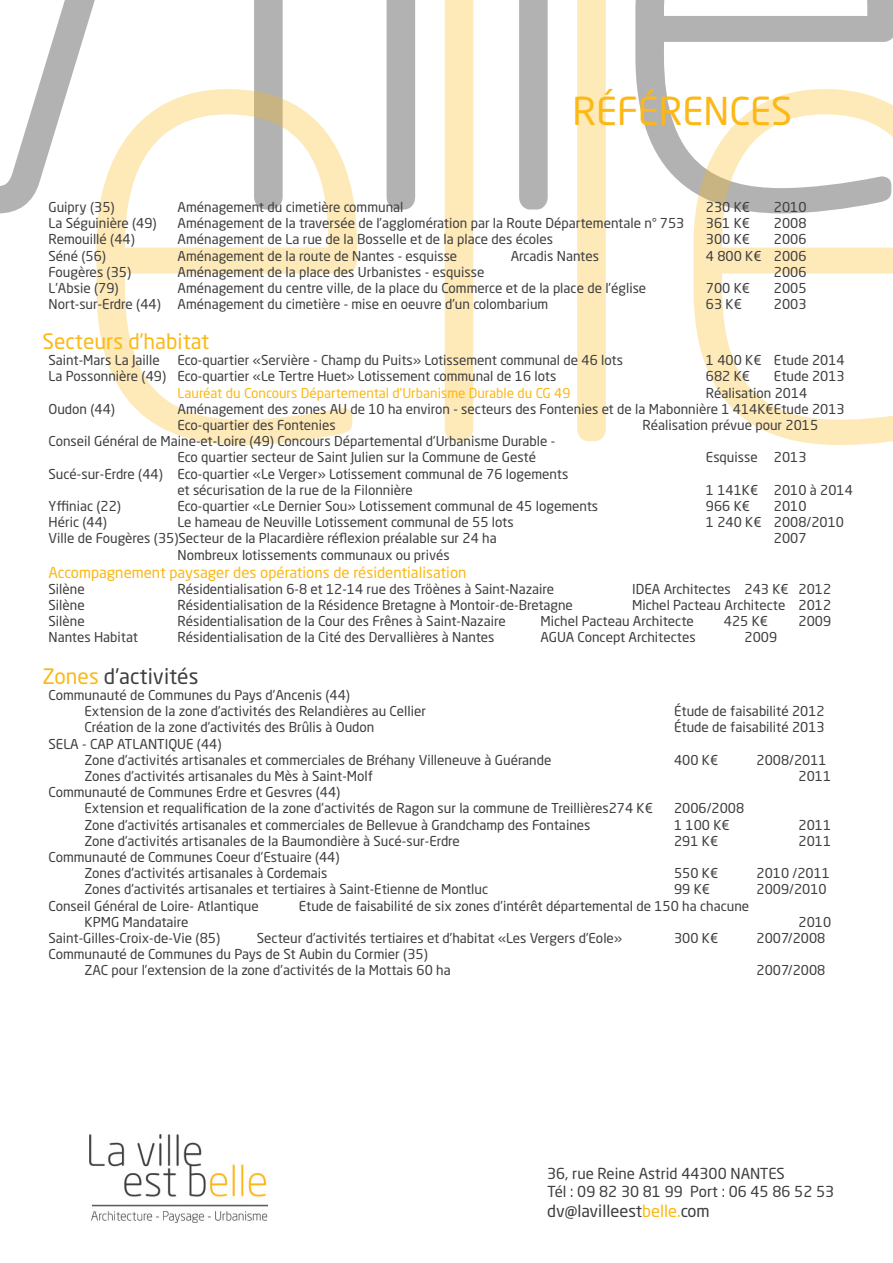
<style>
.page{position:relative;width:893px;height:1263px;background:#fff}
.page>*{position:absolute;margin:0;border:0;box-sizing:border-box;transform-origin:0 0}
.t1{font:37.95px "Neo Sans Std";color:#fcb814}
._4{font:21px "Neo Sans Std";color:#fcb814}
.Style_de_paragraphe{font:21px "Neo Sans Std";color:#3e3e3f}
.t2{font:16.5px "Neo Sans Std";color:#3e3e3f}
.t3{font:15px "Neo Sans Std";color:#3e3e3f}
._4-2{font:15px "Neo Sans Std";color:#fcb814}
._4-3{font:13.5px "Neo Sans Std";color:#3e3e3f}
._4-4{font:13.5px "Neo Sans Std";color:#fcb814}
.s1{color:#fcb814}
</style>
<div class="page">
<svg style="left:0;top:0;width:95px;height:213px"></svg>
<div style="left:254px;top:0;width:29px;height:89px;background:#b2b2b2"></div>
<div style="left:387px;top:0;width:28px;height:210px;background:#b2b2b2"></div>
<svg style="left:519px;top:0;width:29px;height:210px;background:#b4b4b4"></svg>
<svg style="left:635px;top:0;width:258px;height:192px"></svg>
<svg style="left:96px;top:89px;width:261px;height:356px"></svg>
<div style="left:445px;top:0;width:28px;height:441px;background:#fee9b8"></div>
<svg style="left:577px;top:0;width:29px;height:441px;background:#fee9b9"></svg>
<svg style="left:693px;top:89px;width:200px;height:356px"></svg>
<img style="left:89px;top:1135px;width:178px;height:87px">
<p class="t1" style="left:572px;top:88px;width:221px">RÉFÉRENCES</p>
<p class="_4-3" style="left:49px;top:199px;width:68px">Guipry (35)</p>
<p class="_4-3" style="left:178px;top:199px;width:227px">Aménagement du cimetière communal</p>
<p class="_4-3" style="left:706px;top:199px;width:46px">230 K€</p>
<p class="_4-3" style="left:774px;top:199px;width:34px">2010</p>
<p class="_4-3" style="left:49px;top:215px;width:110px">La Séguinière (49)</p>
<p class="_4-3" style="left:178px;top:215px;width:508px">Aménagement de la traversée de l’agglomération par la Route Départementale n° 753</p>
<p class="_4-3" style="left:706px;top:215px;width:46px">361 K€</p>
<p class="_4-3" style="left:774px;top:215px;width:34px">2008</p>
<p class="_4-3" style="left:49px;top:231px;width:88px">Remouillé (44)</p>
<p class="_4-3" style="left:178px;top:231px;width:377px">Aménagement de La rue de la Bosselle et de la place des écoles</p>
<p class="_4-3" style="left:706px;top:231px;width:46px">300 K€</p>
<p class="_4-3" style="left:774px;top:231px;width:34px">2006</p>
<p class="_4-3" style="left:49px;top:247px;width:59px">Séné (56)</p>
<p class="_4-3" style="left:178px;top:247px;width:281px">Aménagement de la route de Nantes - esquisse</p>
<p class="_4-3" style="left:511px;top:247px;width:90px">Arcadis Nantes</p>
<p class="_4-3" style="left:706px;top:247px;width:102px">4 800 K€ 2006</p>
<p class="_4-3" style="left:49px;top:264px;width:84px">Fougères (35)</p>
<p class="_4-3" style="left:178px;top:264px;width:308px">Aménagement de la place des Urbanistes - esquisse</p>
<p class="_4-3" style="left:774px;top:264px;width:34px">2006</p>
<p class="_4-3" style="left:49px;top:280px;width:72px">L’Absie (79)</p>
<p class="_4-3" style="left:178px;top:280px;width:470px">Aménagement du centre ville, de la place du Commerce et de la place de l’église</p>
<p class="_4-3" style="left:706px;top:280px;width:46px">700 K€</p>
<p class="_4-3" style="left:774px;top:280px;width:34px">2005</p>
<p class="_4-3" style="left:49px;top:296px;width:501px">Nort-sur-Erdre (44) Aménagement du cimetière - mise en oeuvre d’un colombarium</p>
<p class="_4-3" style="left:706px;top:296px;width:38px">63 K€</p>
<p class="_4-3" style="left:774px;top:296px;width:34px">2003</p>
<p class="_4" style="left:43px;top:328px;width:168px">Secteurs d’habitat</p>
<p class="_4-3" style="left:49px;top:352px;width:113px">Saint-Mars La Jaille</p>
<p class="_4-3" style="left:178px;top:352px;width:447px">Eco-quartier «Servière - Champ du Puits» Lotissement communal de 46 lots</p>
<p class="_4-3" style="left:706px;top:352px;width:140px">1 400 K€ Etude 2014</p>
<p class="_4-3" style="left:49px;top:368px;width:509px">La Possonnière (49) Eco-quartier «Le Tertre Huet» Lotissement communal de 16 lots</p>
<p class="_4-3" style="left:706px;top:368px;width:46px">682 K€</p>
<p class="_4-3" style="left:774px;top:368px;width:72px">Etude 2013</p>
<p class="_4-4" style="left:178px;top:384px;width:395px">Lauréat du Concours Départemental d’Urbanisme Durable du CG 49</p>
<p class="_4-3" style="left:706px;top:384px;width:103px">Réalisation 2014</p>
<p class="_4-3" style="left:49px;top:400px;width:68px">Oudon (44)</p>
<p class="_4-3" style="left:178px;top:400px;width:669px">Aménagement des zones AU de 10 ha environ - secteurs des Fontenies et de la Mabonnière 1 414K€ Etude 2013</p>
<p class="_4-3" style="left:178px;top:417px;width:160px">Eco-quartier des Fontenies</p>
<p class="_4-3" style="left:643px;top:417px;width:177px">Réalisation prévue pour 2015</p>
<p class="_4-3" style="left:49px;top:433px;width:508px">Conseil Général de Maine-et-Loire (49) Concours Départemental d’Urbanisme Durable -</p>
<p class="_4-3" style="left:178px;top:449px;width:360px">Eco quartier secteur de Saint Julien sur la Commune de Gesté</p>
<p class="_4-3" style="left:706px;top:449px;width:102px">Esquisse 2013</p>
<p class="_4-3" style="left:49px;top:465px;width:521px">Sucé-sur-Erdre (44) Eco-quartier «Le Verger» Lotissement communal de 76 logements</p>
<p class="_4-3" style="left:178px;top:481px;width:237px">et sécurisation de la rue de la Filonnière</p>
<p class="_4-3" style="left:706px;top:481px;width:149px">1 141K€ 2010 à 2014</p>
<p class="_4-3" style="left:49px;top:498px;width:74px">Yffiniac (22)</p>
<p class="_4-3" style="left:178px;top:498px;width:422px">Eco-quartier «Le Dernier Sou» Lotissement communal de 45 logements</p>
<p class="_4-3" style="left:706px;top:498px;width:46px">966 K€</p>
<p class="_4-3" style="left:774px;top:498px;width:34px">2010</p>
<p class="_4-3" style="left:49px;top:514px;width:60px">Héric (44)</p>
<p class="_4-3" style="left:178px;top:514px;width:338px">Le hameau de Neuville Lotissement communal de 55 lots</p>
<p class="_4-3" style="left:706px;top:514px;width:140px">1 240 K€ 2008/2010</p>
<p class="_4-3" style="left:49px;top:530px;width:450px">Ville de Fougères (35)Secteur de la Placardière réflexion préalable sur 24 ha</p>
<p class="_4-3" style="left:774px;top:530px;width:34px">2007</p>
<p class="_4-3" style="left:178px;top:546px;width:274px">Nombreux lotissements communaux ou privés</p>
<p class="_4-2" style="left:49px;top:563px;width:419px">Accompagnement paysager des opérations de résidentialisation</p>
<p class="_4-3" style="left:49px;top:580px;width:38px">Silène</p>
<p class="_4-3" style="left:178px;top:580px;width:378px">Résidentialisation 6-8 et 12-14 rue des Tröènes à Saint-Nazaire</p>
<p class="_4-3" style="left:632px;top:580px;width:201px">IDEA Architectes 243 K€ 2012</p>
<p class="_4-3" style="left:49px;top:597px;width:38px">Silène</p>
<p class="_4-3" style="left:178px;top:597px;width:397px">Résidentialisation de la Résidence Bretagne à Montoir-de-Bretagne</p>
<p class="_4-3" style="left:632px;top:597px;width:201px">Michel Pacteau Architecte 2012</p>
<p class="_4-3" style="left:49px;top:613px;width:38px">Silène</p>
<p class="_4-3" style="left:178px;top:613px;width:330px">Résidentialisation de la Cour des Frênes à Saint-Nazaire</p>
<p class="_4-3" style="left:541px;top:613px;width:155px">Michel Pacteau Architecte</p>
<p class="_4-3" style="left:724px;top:613px;width:46px">425 K€</p>
<p class="_4-3" style="left:799px;top:613px;width:34px">2009</p>
<p class="_4-3" style="left:49px;top:629px;width:91px">Nantes Habitat</p>
<p class="_4-3" style="left:178px;top:629px;width:318px">Résidentialisation de la Cité des Dervallières à Nantes</p>
<p class="_4-3" style="left:541px;top:629px;width:157px">AGUA Concept Architectes</p>
<p class="_4-3" style="left:745px;top:629px;width:34px">2009</p>
<p class="Style_de_paragraphe" style="left:43px;top:663px;width:157px"><span class="s1">Zones</span> d’activités</p>
<p class="_4-3" style="left:49px;top:687px;width:303px">Communauté de Communes du Pays d’Ancenis (44)</p>
<p class="_4-3" style="left:85px;top:703px;width:343px">Extension de la zone d’activités des Relandières au Cellier</p>
<p class="_4-3" style="left:674px;top:703px;width:152px">Étude de faisabilité 2012</p>
<p class="_4-3" style="left:85px;top:719px;width:291px">Création de la zone d’activités des Brûlis à Oudon</p>
<p class="_4-3" style="left:674px;top:719px;width:152px">Étude de faisabilité 2013</p>
<p class="_4-3" style="left:49px;top:735px;width:175px">SELA - CAP ATLANTIQUE (44)</p>
<p class="_4-3" style="left:85px;top:751px;width:468px">Zone d’activités artisanales et commerciales de Bréhany Villeneuve à Guérande</p>
<p class="_4-3" style="left:674px;top:751px;width:46px">400 K€</p>
<p class="_4-3" style="left:757px;top:751px;width:72px">2008/2011</p>
<p class="_4-3" style="left:85px;top:768px;width:290px">Zones d’activités artisanales du Mès à Saint-Molf</p>
<p class="_4-3" style="left:799px;top:768px;width:34px">2011</p>
<p class="_4-3" style="left:49px;top:784px;width:293px">Communauté de Communes Erdre et Gesvres (44)</p>
<p class="_4-3" style="left:85px;top:800px;width:570px">Extension et requalification de la zone d’activités de Ragon sur la commune de Treillières274 K€</p>
<p class="_4-3" style="left:674px;top:800px;width:72px">2006/2008</p>
<p class="_4-3" style="left:85px;top:816px;width:507px">Zone d’activités artisanales et commerciales de Bellevue à Grandchamp des Fontaines</p>
<p class="_4-3" style="left:674px;top:816px;width:57px">1 100 K€</p>
<p class="_4-3" style="left:799px;top:816px;width:34px">2011</p>
<p class="_4-3" style="left:85px;top:832px;width:377px">Zone d’activités artisanales de la Baumondière à Sucé-sur-Erdre</p>
<p class="_4-3" style="left:674px;top:832px;width:46px">291 K€</p>
<p class="_4-3" style="left:799px;top:832px;width:34px">2011</p>
<p class="_4-3" style="left:49px;top:849px;width:293px">Communauté de Communes Coeur d’Estuaire (44)</p>
<p class="_4-3" style="left:85px;top:865px;width:245px">Zones d’activités artisanales à Cordemais</p>
<p class="_4-3" style="left:674px;top:865px;width:46px">550 K€</p>
<p class="_4-3" style="left:757px;top:865px;width:75px">2010 /2011</p>
<p class="_4-3" style="left:85px;top:881px;width:405px">Zones d’activités artisanales et tertiaires à Saint-Etienne de Montluc</p>
<p class="_4-3" style="left:674px;top:881px;width:38px">99 K€</p>
<p class="_4-3" style="left:757px;top:881px;width:72px">2009/2010</p>
<p class="_4-3" style="left:49px;top:897px;width:212px">Conseil Général de Loire- Atlantique</p>
<p class="_4-3" style="left:299px;top:897px;width:452px">Etude de faisabilité de six zones d’intérêt départemental de 150 ha chacune</p>
<p class="_4-3" style="left:85px;top:913px;width:106px">KPMG Mandataire</p>
<p class="_4-3" style="left:799px;top:913px;width:34px">2010</p>
<p class="_4-3" style="left:49px;top:930px;width:173px">Saint-Gilles-Croix-de-Vie (85)</p>
<p class="_4-3" style="left:257px;top:930px;width:367px">Secteur d’activités tertiaires et d’habitat «Les Vergers d’Eole»</p>
<p class="_4-3" style="left:674px;top:930px;width:46px">300 K€</p>
<p class="_4-3" style="left:757px;top:930px;width:70px">2007/2008</p>
<p class="_4-3" style="left:49px;top:946px;width:381px">Communauté de Communes du Pays de St Aubin du Cormier (35)</p>
<p class="_4-3" style="left:85px;top:962px;width:368px">ZAC pour l’extension de la zone d’activités de la Mottais 60 ha</p>
<p class="_4-3" style="left:757px;top:962px;width:70px">2007/2008</p>
<p class="t3" style="left:547px;top:1165px;width:239px">36, rue Reine Astrid 44300 NANTES</p>
<p class="t3" style="left:547px;top:1183px;width:289px">Tél : 09 82 30 81 99 Port : 06 45 86 52 53</p>
<p class="t2" style="left:547px;top:1201px;width:164px">dv@lavilleest<span class="s1">belle.</span>com</p>
</div>
